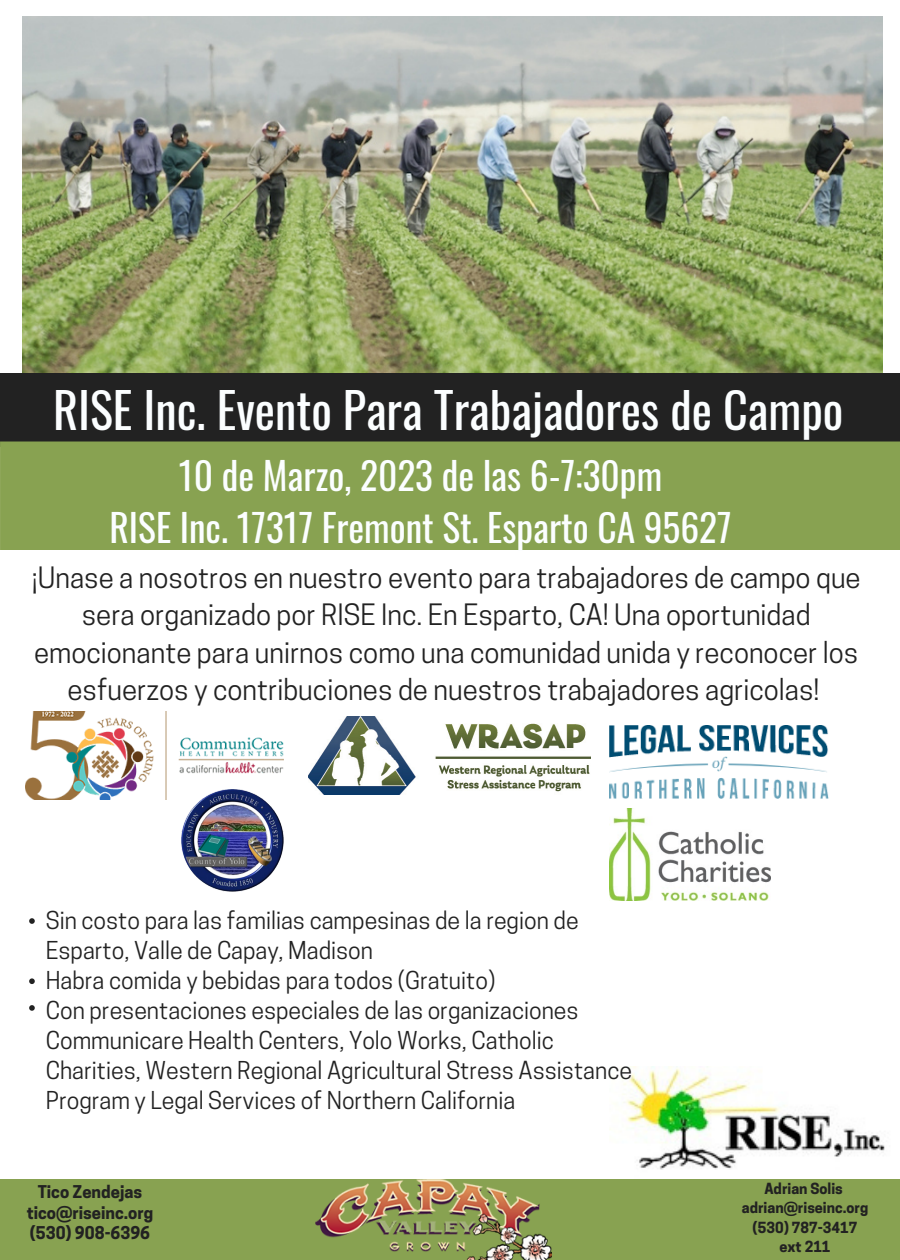
<style>
.page{position:relative;width:900px;height:1260px;background:#fff}
.page>*{position:absolute;margin:0;border:0;box-sizing:border-box;transform-origin:0 0}
.t1{font:48.25px "Oswald";color:#fbfeff}
.t2{font:37.5px/52.5px "Oswald";color:#fbfeff;text-align:center}
.t3{font:27.75px/37.5px "Cooper Hewitt";color:#222;text-align:center}
.t4{font:23.25px/30px "Cooper Hewitt";color:#222}
.t5{font:700 16.5px/20.5px "Cooper Hewitt";color:#222;text-align:center}
.t6{font:700 14.5px/19.2px "Cooper Hewitt";color:#222;text-align:center}
</style>
<div class="page">
<div style="left:0;top:1179px;width:900px;height:81px;background:#88a251"></div>
<div style="left:0;top:374px;width:900px;height:73px;background:#222"></div>
<div style="left:0;top:442px;width:900px;height:108px;background:#88a251"></div>
<svg style="left:29px;top:918px;width:6px;height:6px"></svg>
<svg style="left:29px;top:978px;width:6px;height:6px"></svg>
<svg style="left:29px;top:1005px;width:6px;height:6px"></svg>
<img style="left:622px;top:1066px;width:263px;height:104px">
<img style="left:315px;top:1179px;width:237px;height:81px">
<img style="left:22px;top:16px;width:861px;height:356px">
<img style="left:25px;top:711px;width:259px;height:88px">
<img style="left:182px;top:790px;width:101px;height:101px">
<img style="left:609px;top:809px;width:161px;height:92px">
<img style="left:609px;top:726px;width:219px;height:73px">
<img style="left:309px;top:716px;width:281px;height:79px">
<h1 class="t1" style="left:53px;top:373px;width:792px">RISE Inc. Evento Para Trabajadores de Campo</h1>
<h2 class="t2" style="left:110px;top:448px;width:624px">10 de Marzo, 2023 de las 6-7:30pm<br>RISE Inc. 17317 Fremont St. Esparto CA 95627</h2>
<p class="t3" style="left:32px;top:562px;width:830px">¡Unase a nosotros en nuestro evento para trabajadores de campo que sera organizado por RISE Inc. En Esparto, CA! Una oportunidad emocionante para unirnos como una comunidad unida y reconocer los esfuerzos y contribuciones de nuestros trabajadores agricolas!</p>
<p class="t4" style="left:46px;top:909px;width:588px">Sin costo para las familias campesinas de la region de Esparto, Valle de Capay, Madison<br>Habra comida y bebidas para todos (Gratuito)<br>Con presentaciones especiales de las organizaciones Communicare Health Centers, Yolo Works, Catholic Charities, Western Regional Agricultural Stress Assistance Program y Legal Services of Northern California</p>
<p class="t5" style="left:27px;top:1184px;width:128px">Tico Zendejas tico@riseinc.org (530) 908-6396</p>
<p class="t6" style="left:742px;top:1181px;width:128px">Adrian Solis adrian@riseinc.org (530) 787-3417 ext 211</p>
</div>
